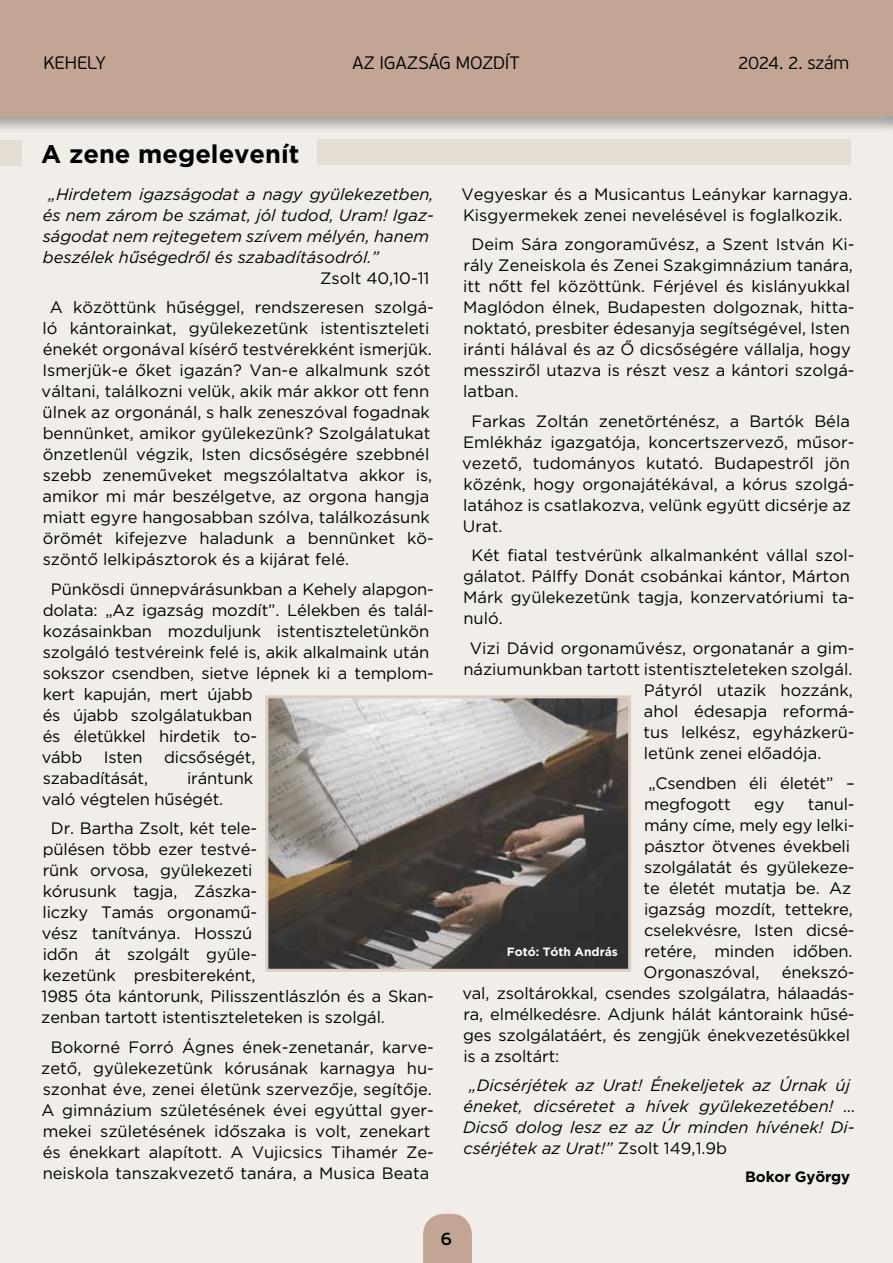
<style>
.page{position:relative;width:893px;height:1263px;background:#f1eee9}
.page>*{position:absolute;margin:0;border:0;box-sizing:border-box;transform-origin:0 0}
.t1{font:700 25.5px "Gotham";color:#000}
.t2{font:300 18px "PF Beau Sans Pro";letter-spacing:-.005em;color:#000}
.t3{font:600 18px "PF Beau Sans Pro";color:#000}
.t4{font:16.5px/21px "Gotham";color:#000}
.t5{font:italic 16.5px/21px "Gotham";color:#000}
.t6{font:700 15px "Gotham";letter-spacing:-.01em;color:#000}
.t7{font:700 12px "Gotham";color:#fff}
.s1{font-style:normal}
</style>
<div class="page">
<svg style="left:423px;top:1214px;width:49px;height:49px;background:#c5aa9b"></svg>
<div style="left:0;top:0;width:893px;height:133px;background:#000;opacity:.3"></div>
<div style="left:0;top:0;width:893px;height:116px;background:#c2a595"></div>
<div style="left:0;top:140px;width:21px;height:25px;background:#e3ddd4"></div>
<div style="left:317px;top:140px;width:533px;height:25px;background:#e3ddd4"></div>
<svg style="left:265px;top:695px;width:366px;height:277px;background:#7a7571"></svg>
<p class="t2" style="left:44px;top:53px;width:64px">KEHELY</p>
<p class="t2" style="left:352px;top:53px;width:168px">AZ IGAZSÁG MOZDÍT</p>
<p class="t2" style="left:738px;top:53px;width:113px">2024. 2. SZÁM</p>
<h1 class="t1" style="left:41px;top:139px;width:260px">A zene megelevenít</h1>
<p class="t5" style="left:43px;top:183px;width:393px;text-indent:6px">„Hirdetem igazságodat a nagy gyülekezetben, és nem zárom be számat, jól tudod, Uram! Igaz&shy;ságodat nem rejtegetem szívem mélyén, hanem beszélek hűségedről és szabadításodról.”</p>
<p class="t4" style="left:50px;top:263px;width:386px;line-height:29.5px;text-align:right">Zsolt 40,10-11<br>A közöttünk hűséggel, rendszeresen szolgá-</p>
<p class="t4" style="left:42px;top:318px;width:394px">ló kántorainkat, gyülekezetünk istentiszteleti énekét orgonával kísérő testvérekként ismerjük.<br>Ismerjük-e őket igazán? Van-e alkalmunk szót váltani, találkozni velük, akik már akkor ott fenn ülnek az orgonánál, s halk zeneszóval fogadnak bennünket, amikor gyülekezünk? Szolgálatukat önzetlenül végzik, Isten dicsőségére szebbnél szebb zeneműveket megszólaltatva akkor is, amikor mi már beszélgetve, az orgona hangja miatt egyre hangosabban szólva, találkozásunk örömét kifejezve haladunk a bennünket kö&shy;szöntő lelkipásztorok és a kijárat felé.</p>
<p class="t4" style="left:42px;top:578px;width:394px;text-indent:9px">Pünkösdi ünnepvárásunkban a Kehely alapgon&shy;dolata: „Az igazság mozdít”. Lélekben és talál&shy;kozásainkban mozduljunk istentiszteletünkön szolgáló testvéreink felé is, akik alkalmaink után sokszor csendben, sietve lépnek ki a templom&shy;kert kapuján, mert újabb<br>és újabb szolgálatukban<br>és életükkel hirdetik to-<br>vább</p>
<p class="t4" style="left:104px;top:746px;width:40px">Isten</p>
<p class="t4" style="left:164px;top:746px;width:93px">dicsőségét,</p>
<p class="t4" style="left:43px;top:767px;width:107px">szabadítását,</p>
<p class="t4" style="left:42px;top:767px;width:213px;text-indent:145px">irántunk való végtelen hűségét.</p>
<p class="t4" style="left:41px;top:818px;width:394px;text-indent:10px">Dr. Bartha Zsolt, két tele-<br>pülésen több ezer testvé-<br>rünk orvosa, gyülekezeti<br>kórusunk tagja, Zászka-<br>liczky Tamás orgonamű-<br>vész tanítványa. Hosszú<br>időn át szolgált gyüle-<br>kezetünk presbitereként,<br>1985 óta kántorunk, Pilisszentlászlón és a Skan&shy;zenban tartott istentiszteleteken is szolgál.</p>
<p class="t4" style="left:41px;top:1036px;width:394px;text-align:center">Bokorné Forró Ágnes ének-zenetanár, karve&shy;zető, gyülekezetünk kórusának karnagya hu&shy;szonhat éve, zenei életünk szervezője, segítője.<br>A gimnázium születésének évei egyúttal gyer&shy;mekei születésének időszaka is volt, zenekart és énekkart alapított. A Vujicsics Tihamér Ze&shy;neiskola tanszakvezető tanára, a Musica Beata</p>
<p class="t4" style="left:461px;top:183px;width:393px">Vegyeskar és a Musicantus Leánykar karnagya.<br>Kisgyermekek zenei nevelésével is foglalkozik.</p>
<p class="t4" style="left:463px;top:234px;width:393px;text-indent:8px">Deim Sára zongoraművész, a Szent István Ki&shy;rály Zeneiskola és Zenei Szakgimnázium tanára, itt nőtt fel közöttünk. Férjével és kislányukkal Maglódon élnek, Budapesten dolgoznak, hitta&shy;noktató, presbiter édesanyja segítségével, Isten iránti hálával és az Ő dicsőségére vállalja, hogy messziről utazva is részt vesz a kántori szolgá&shy;latban.</p>
<p class="t4" style="left:462px;top:410px;width:394px;text-indent:9px">Farkas Zoltán zenetörténész, a Bartók Béla Emlékház igazgatója, koncertszervező, műsor&shy;vezető, tudományos kutató. Budapestről jön közénk, hogy orgonajátékával, a kórus szolgá&shy;latához is csatlakozva, velünk együtt dicsérje az Urat.</p>
<p class="t4" style="left:463px;top:545px;width:393px;text-indent:9px">Két fiatal testvérünk alkalmanként vállal szol&shy;gálatot. Pálffy Donát csobánkai kántor, Márton Márk gyülekezetünk tagja, konzervatóriumi ta&shy;nuló.</p>
<p class="t4" style="left:470px;top:637px;width:386px">Vizi Dávid orgonaművész, orgonatanár a gim-</p>
<p class="t4" style="left:463px;top:658px;width:391px">náziumunkban tartott istentiszteleteken szolgál.</p>
<p class="t4" style="left:644px;top:679px;width:211px">Pátyról utazik hozzánk,</p>
<p class="t4" style="left:644px;top:700px;width:212px">ahol édesapja reformá-</p>
<p class="t4" style="left:643px;top:721px;width:213px">tus lelkész, egyházkerü-</p>
<p class="t4" style="left:644px;top:742px;width:179px">letünk zenei előadója.</p>
<p class="t4" style="left:644px;top:772px;width:212px">„Csendben éli életét” – megfogott</p>
<p class="t4" style="left:643px;top:793px;width:213px;text-indent:164px">tanul&shy;mány címe, mely egy lelki&shy;pásztor ötvenes évekbeli szolgálatát és gyülekeze&shy;te életét mutatja be. Az igazság mozdít, tettekre, cselekvésre, Isten dicsé&shy;retére, minden időben.<br>Orgonaszóval,</p>
<p class="t4" style="left:754px;top:793px;width:32px">egy</p>
<p class="t7" style="left:507px;top:945px;width:112px">Fotó: Tóth András</p>
<p class="t4" style="left:462px;top:961px;width:394px;text-indent:320px">énekszó&shy;val, zsoltárokkal, csendes szolgálatra, hálaadás&shy;ra, elmélkedésre. Adjunk hálát kántoraink hűsé&shy;ges szolgálatáért, és zengjük énekvezetésükkel is a zsoltárt:</p>
<p class="t5" style="left:463px;top:1075px;width:394px;text-indent:6px">„Dicsérjétek az Urat! Énekeljetek az Úrnak új éneket, dicséretet a hívek gyülekezetében! … Dicső dolog lesz ez az Úr minden hívének! Di&shy;csérjétek az Urat!” <span class="s1">Zsolt 149,1.9b</span></p>
<p class="t6" style="left:745px;top:1168px;width:106px">Bokor György</p>
<p class="t3" style="left:441px;top:1228px;width:13px">6</p>
</div>
